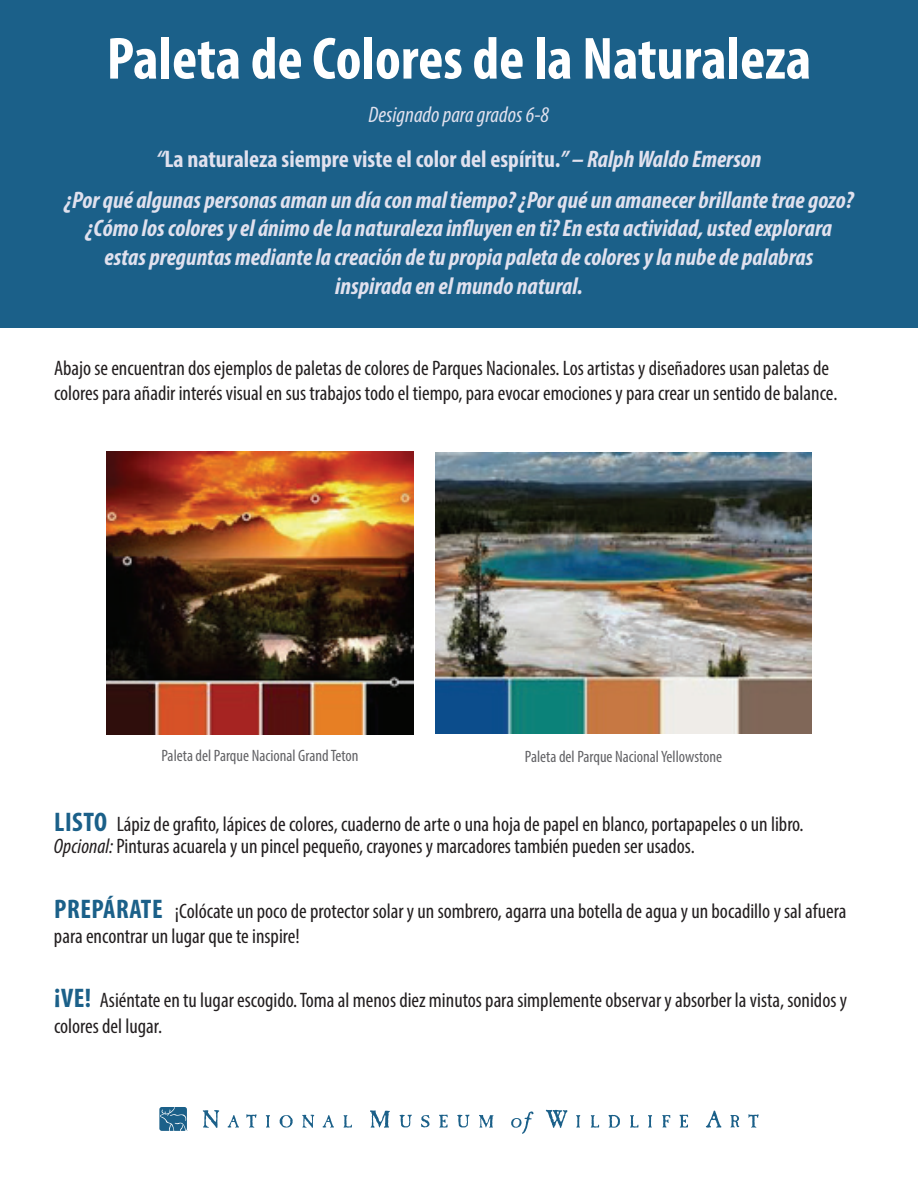
<style>
.page{position:relative;width:918px;height:1188px;background:#fff}
.page>*{position:absolute;margin:0;border:0;box-sizing:border-box;transform-origin:0 0}
.t1{font:700 condensed 60px "Myriad Pro";color:#fff}
.t2{font:italic 700 condensed 24px/28.8px "Myriad Pro";color:#e0e1ee;text-align:center}
.t3{font:italic condensed 22.5px "Myriad Pro";color:#e0e1ee}
.t4{font:condensed 21px/25.2px "Myriad Pro";color:#231f20}
.t5{font:condensed 16.5px "Myriad Pro";color:#636366}
.s1{font-style:normal}
.s2{font-weight:700;font-size:27px;color:#1b6089}
.s3{font-style:italic}
</style>
<div class="page">
<svg style="left:159px;top:1107px;width:29px;height:24px"></svg>
<svg style="left:203px;top:1110px;width:556px;height:24px"></svg>
<div style="left:0;top:1px;width:918px;height:327px;background:#1b6089"></div>
<img style="left:107px;top:452px;width:306px;height:283px">
<img style="left:436px;top:452px;width:375px;height:282px">
<h1 class="t1" style="left:107px;top:21px;width:706px">Paleta de Colores de la Naturaleza</h1>
<p class="t3" style="left:369px;top:101px;width:182px">Designado para grados 6-8</p>
<p class="t2" style="left:64px;top:138px;width:791px;line-height:40.8px">“<span class="s1">La naturaleza siempre viste el color del espíritu.</span>” – Ralph Waldo Emerson<br>¿Por qué algunas personas aman un día con mal tiempo? ¿Por qué un amanecer brillante trae gozo?</p>
<p class="t2" style="left:86px;top:214px;width:748px">¿Cómo los colores y el ánimo de la naturaleza influyen en ti? En esta actividad, usted explorara estas preguntas mediante la creación de tu propia paleta de colores y la nube de palabras inspirada en el mundo natural.</p>
<p class="t4" style="left:54px;top:355px;width:785px">Abajo se encuentran dos ejemplos de paletas de colores de Parques Nacionales. Los artistas y diseñadores usan paletas de colores para añadir interés visual en sus trabajos todo el tiempo, para evocar emociones y para crear un sentido de balance.</p>
<p class="t5" style="left:161px;top:746px;width:199px">Paleta del Parque Nacional Grand Teton</p>
<p class="t5" style="left:525px;top:746px;width:199px">Paleta del Parque Nacional Yellowstone</p>
<p class="t4" style="left:54px;top:812px;width:751px;line-height:22.5px"><span class="s2">Listo</span> Lápiz de grafito, lápices de colores, cuaderno de arte o una hoja de papel en blanco, portapapeles o un libro.<br><span class="s3">Opcional:</span> Pinturas acuarela y un pincel pequeño, crayones y marcadores también pueden ser usados.</p>
<p class="t4" style="left:54px;top:898px;width:794px"><span class="s2">Prepárate</span> ¡Colócate un poco de protector solar y un sombrero, agarra una botella de agua y un bocadillo y sal afuera para encontrar un lugar que te inspire!</p>
<p class="t4" style="left:54px;top:988px;width:795px"><span class="s2">¡VE!</span> Asiéntate en tu lugar escogido. Toma al menos diez minutos para simplemente observar y absorber la vista, sonidos y colores del lugar.</p>
</div>
